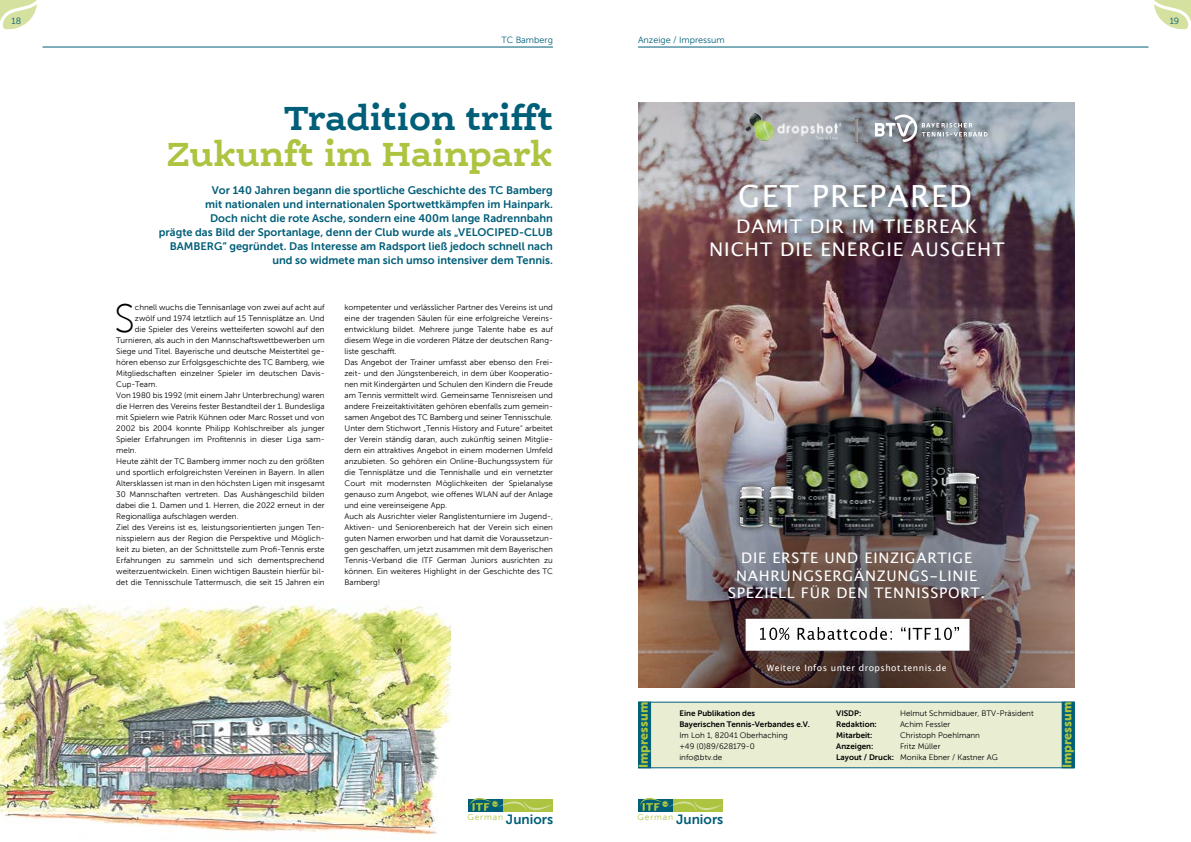
<style>
.page{position:relative;width:1191px;height:842px;background:#fff}
.page>*{position:absolute;margin:0;border:0;box-sizing:border-box;transform-origin:0 0}
.t1{font:39.4px "Museo Sans 100";color:#000}
.t2{font:700 36px "Ernestine Offc Pro";letter-spacing:-.01em;color:#acc440}
.t3{font:700 36px "Ernestine Offc Pro";letter-spacing:-.01em;color:#005e78}
.t4{font:30.5px "Lucida Grande";letter-spacing:.05em;color:#fff}
.t5{font:18.8px/22.6px "Lucida Grande";letter-spacing:.05em;color:#fff;text-align:center}
.t6{font:14.6px/17.5px "Lucida Grande";letter-spacing:.05em;color:#fff;text-align:center}
.t7{font:13.5px "Museo Sans 700";color:#005e78}
.t8{font:12.4px "Museo Sans 900";color:#acc440}
.t9{font:11px/14px "Museo Sans 700";color:#005e78;text-align:right}
.t10{font:9px "Museo Sans 300";color:#005e78}
.t11{font:8.7px "Lucida Grande";letter-spacing:.05em;color:#fff}
.t12{font:8px/11px "Museo Sans 300";color:#000}
.t13{font:8px/11px "Museo Sans 700";color:#000}
.s1{font-family:"Museo Sans 700"}
</style>
<div class="page">
<svg style="left:1154px;top:0;width:37px;height:30px"></svg>
<hr style="left:638px;top:47px;width:510px;height:1px;background:#005e78">
<div style="left:638px;top:799px;width:85px;height:13px;background:#acc440"></div>
<div style="left:638px;top:799px;width:34px;height:13px;background:#005e78"></div>
<svg style="left:640px;top:798px;width:81px;height:13px"></svg>
<svg style="left:0;top:0;width:37px;height:30px"></svg>
<hr style="left:43px;top:47px;width:510px;height:1px;background:#005e78">
<div style="left:468px;top:799px;width:85px;height:13px;background:#acc440"></div>
<div style="left:468px;top:799px;width:34px;height:13px;background:#005e78"></div>
<svg style="left:470px;top:798px;width:81px;height:13px"></svg>
<img style="left:638px;top:279px;width:436px;height:55px">
<img style="left:638px;top:334px;width:436px;height:354px">
<img style="left:638px;top:102px;width:436px;height:177px">
<img style="left:732px;top:399px;width:253px;height:143px">
<img style="left:745px;top:619px;width:224px;height:32px">
<img style="left:760px;top:627px;width:198px;height:13px">
<svg style="left:856px;top:118px;width:1px;height:24px"></svg>
<img style="left:745px;top:113px;width:96px;height:27px">
<svg style="left:875px;top:115px;width:112px;height:27px;background:#9ca2a9"></svg>
<div style="left:638px;top:702px;width:436px;height:66px;background:#e9eed3"></div>
<div style="left:638px;top:702px;width:13px;height:66px;background:#005e78"></div>
<img style="left:0;top:600px;width:451px;height:235px">
<div style="left:1061px;top:702px;width:13px;height:66px;background:#005e78;border:1px solid #005e78"></div>
<p class="t10" style="left:12px;top:16px;width:11px">18</p>
<p class="t10" style="left:501px;top:35px;width:53px">TC Bamberg</p>
<p class="t10" style="left:638px;top:35px;width:88px">Anzeige / Impressum</p>
<h2 class="t3" style="left:284px;top:94px;width:270px">Tradition trifft</h2>
<h2 class="t2" style="left:166px;top:130px;width:388px">Zukunft im Hainpark</h2>
<p class="t9" style="left:159px;top:183px;width:396px">Vor 140 Jahren begann die sportliche Geschichte des TC Bamberg<br>mit nationalen und internationalen Sportwettkämpfen im Hainpark.<br>Doch nicht die rote Asche, sondern eine 400 m lange Radrennbahn<br>prägte das Bild der Sportanlage, denn der Club wurde als „VELOCIPED-CLUB BAMBERG“ gegründet. Das Interesse am Radsport ließ jedoch schnell nach und so widmete man sich umso intensiver dem Tennis.</p>
<h1 class="t1" style="left:114px;top:297px;width:22px">S</h1>
<p class="t12" style="left:135px;top:302px;width:191px">chnell wuchs die Tennisanlage von zwei auf acht auf</p>
<p class="t12" style="left:135px;top:313px;width:191px">zwölf und 1974 letztlich auf 15 Tennisplätze an. Und</p>
<p class="t12" style="left:135px;top:324px;width:191px">die Spieler des Vereins wetteiferten sowohl auf den</p>
<p class="t12" style="left:116px;top:335px;width:210px">Turnieren, als auch in den Mannschaftswettbewerben um</p>
<p class="t12" style="left:116px;top:346px;width:210px">Siege und Titel. Bayerische und deutsche Meistertitel ge-</p>
<p class="t12" style="left:116px;top:357px;width:210px">hören ebenso zur Erfolgsgeschichte des TC Bamberg, wie</p>
<p class="t12" style="left:116px;top:368px;width:210px">Mitgliedschaften einzelner Spieler im deutschen Davis-</p>
<p class="t12" style="left:116px;top:379px;width:43px">Cup-Team.</p>
<p class="t12" style="left:116px;top:390px;width:210px">Von 1980 bis 1992 (mit einem Jahr Unterbrechung) waren</p>
<p class="t12" style="left:116px;top:401px;width:210px">die Herren des Vereins fester Bestandteil der 1. Bundesliga</p>
<p class="t12" style="left:116px;top:412px;width:210px">mit Spielern wie Patrik Kühnen oder Marc Rosset und von</p>
<p class="t12" style="left:116px;top:423px;width:210px">2002 bis 2004 konnte Philipp Kohlschreiber als junger</p>
<p class="t12" style="left:116px;top:434px;width:210px">Spieler Erfahrungen im Profitennis in dieser Liga sam-</p>
<p class="t12" style="left:116px;top:445px;width:22px">meln.</p>
<p class="t12" style="left:116px;top:456px;width:210px">Heute zählt der TC Bamberg immer noch zu den größten</p>
<p class="t12" style="left:116px;top:467px;width:210px">und sportlich erfolgreichsten Vereinen in Bayern. In allen</p>
<p class="t12" style="left:116px;top:478px;width:210px">Altersklassen ist man in den höchsten Ligen mit insgesamt</p>
<p class="t12" style="left:116px;top:489px;width:210px">30 Mannschaften vertreten. Das Aushängeschild bilden</p>
<p class="t12" style="left:116px;top:500px;width:210px">dabei die 1. Damen und 1. Herren, die 2022 erneut in der</p>
<p class="t12" style="left:116px;top:511px;width:124px">Regionalliga aufschlagen werden.</p>
<p class="t12" style="left:116px;top:522px;width:210px">Ziel des Vereins ist es, leistungsorientierten jungen Ten-</p>
<p class="t12" style="left:116px;top:533px;width:210px">nisspielern aus der Region die Perspektive und Möglich-</p>
<p class="t12" style="left:116px;top:544px;width:210px">keit zu bieten, an der Schnittstelle zum Profi-Tennis erste</p>
<p class="t12" style="left:116px;top:555px;width:210px">Erfahrungen zu sammeln und sich dementsprechend</p>
<p class="t12" style="left:116px;top:566px;width:210px">weiterzuentwickeln. Einen wichtigen Baustein hierfür bil-</p>
<p class="t12" style="left:116px;top:577px;width:210px">det die Tennisschule Tattermusch, die seit 15 Jahren ein</p>
<p class="t12" style="left:344px;top:302px;width:210px">kompetenter und verlässlicher Partner des Vereins ist und eine der tragenden Säulen für eine erfolgreiche Vereins&shy;entwicklung bildet. Mehrere junge Talente habe es auf diesem Wege in die vorderen Plätze der deutschen Rang&shy;liste geschafft.<br>Das Angebot der Trainer umfasst aber ebenso den Frei&shy;zeit- und den Jüngstenbereich, in dem über Kooperatio&shy;nen mit Kindergärten und Schulen den Kindern die Freude am Tennis vermittelt wird. Gemeinsame Tennisreisen und andere Freizeitaktivitäten gehören ebenfalls zum gemein&shy;samen Angebot des TC Bamberg und seiner Tennisschule.<br>Unter dem Stichwort „Tennis History and Future“ arbeitet der Verein ständig daran, auch zukünftig seinen Mitglie&shy;dern ein attraktives Angebot in einem modernen Umfeld anzubieten. So gehören ein Online-Buchungssystem für die Tennisplätze und die Tennishalle und ein vernetzter Court mit modernsten Möglichkeiten der Spielanalyse genauso zum Angebot, wie offenes WLAN auf der Anlage und eine vereinseigene App.<br>Auch als Ausrichter vieler Ranglistenturniere im Jugend-, Aktiven- und Seniorenbereich hat der Verein sich einen guten Namen erworben und hat damit die Voraussetzun&shy;gen geschaffen, um jetzt zusammen mit dem Bayerischen Tennis-Verband die ITF German Juniors ausrichten zu können. Ein weiteres Highlight in der Geschichte des TC Bamberg!</p>
<h3 class="t7" style="left:467px;top:811px;width:87px"><sup>German</sup> Juniors</h3>
<h3 class="t4" style="left:738px;top:179px;width:235px">GET PREPARED</h3>
<h3 class="t5" style="left:709px;top:216px;width:297px">DAMIT DIR IM TIEBREAK<br>NICHT DIE ENERGIE AUSGEHT</h3>
<h3 class="t6" style="left:728px;top:550px;width:259px">DIE ERSTE UND EINZIGARTIGE<br>NAHRUNGSERGÄNZUNGS-LINIE<br>SPEZIELL FÜR DEN TENNISSPORT.</h3>
<p class="t11" style="left:766px;top:663px;width:181px">Weitere Infos unter dropshot.tennis.de</p>
<h3 class="t8" style="left:636px;top:768px;width:68px;rotate:-90deg">Impressum</h3>
<p class="t13" style="left:836px;top:708px;width:27px">VISDP:</p>
<p class="t12" style="left:900px;top:708px;width:135px">Helmut Schmidbauer, BTV-Präsident</p>
<p class="t13" style="left:679px;top:708px;width:132px">Eine Publikation des<br>Bayerischen Tennis-Verbandes e.V.</p>
<p class="t12" style="left:679px;top:730px;width:110px">Im Loh 1, 82041 Oberhaching +49 (0)89 / 628179-0 info@btv.de</p>
<p class="t13" style="left:836px;top:719px;width:42px">Redaktion:</p>
<p class="t12" style="left:900px;top:719px;width:52px">Achim Fessler</p>
<p class="t13" style="left:836px;top:730px;width:38px">Mitarbeit:</p>
<p class="t12" style="left:900px;top:730px;width:81px">Christoph Poehlmann</p>
<p class="t13" style="left:836px;top:741px;width:39px">Anzeigen:</p>
<p class="t12" style="left:836px;top:741px;width:163px;text-indent:64px">Fritz Müller<br><span class="s1">Layout / Druck:</span> Monika Ebner / Kastner AG</p>
<h3 class="t7" style="left:637px;top:811px;width:87px"><sup>German</sup> Juniors</h3>
<h3 class="t8" style="left:1060px;top:768px;width:68px;rotate:-90deg">Impressum</h3>
<p class="t10" style="left:1169px;top:16px;width:11px">19</p>
</div>
